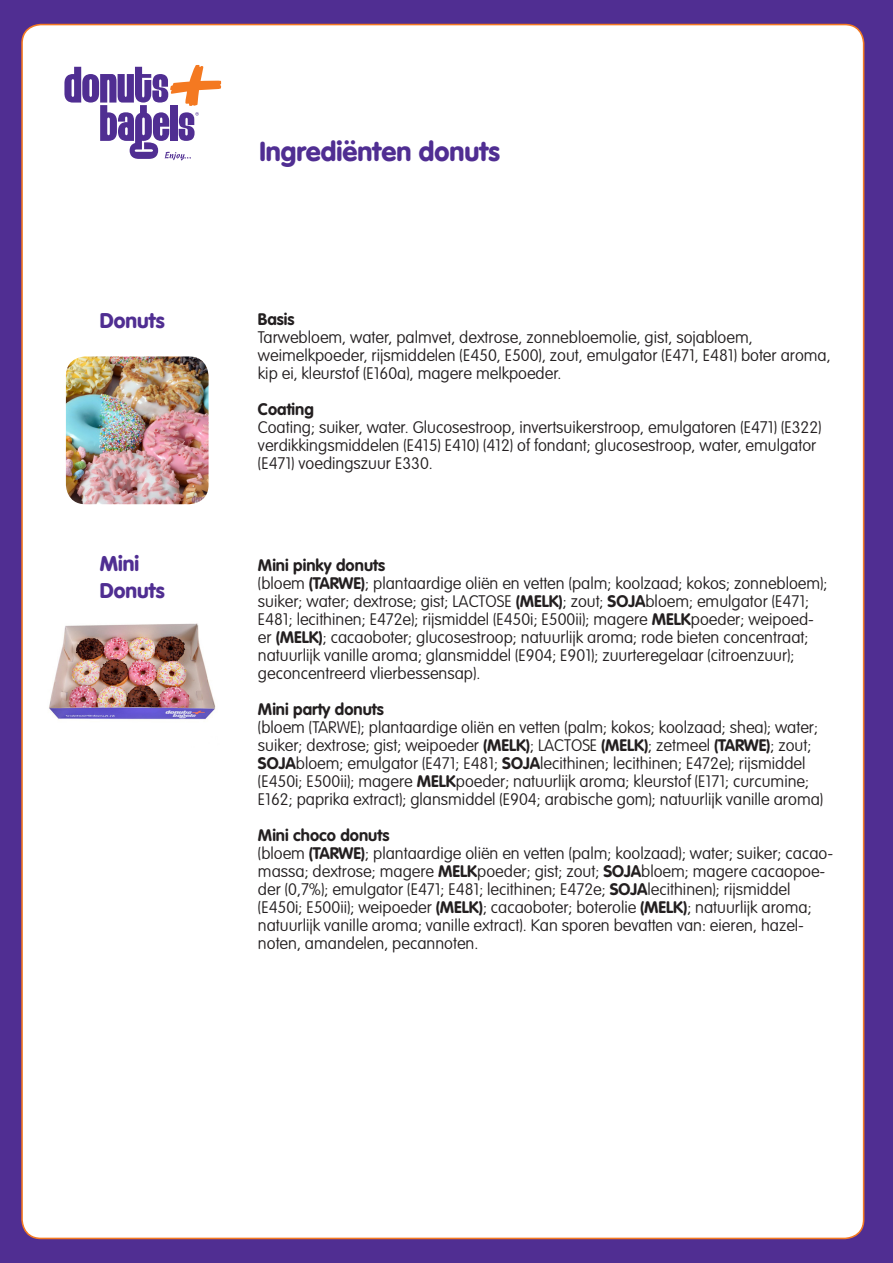
<style>
.page{position:relative;width:893px;height:1263px;background:#502e92}
.page>*{position:absolute;margin:0;border:0;box-sizing:border-box;transform-origin:0 0}
.t1{font:900 27px "VAG Rounded";color:#502e92}
.t2{font:900 21px "VAG Rounded";color:#502e92}
.t3{font:100 16.5px/18px "VAG Rounded";color:#231f20}
.t4{font:700 16.5px "VAG Rounded";color:#231f20}
.s1{font-weight:700}
</style>
<div class="page">
<div style="left:22px;top:25px;width:842px;height:1213px;background:#fff;border-radius:19px"></div>
<svg style="left:64px;top:65px;width:157px;height:95px"></svg>
<img style="left:66px;top:356px;width:143px;height:148px">
<img style="left:49px;top:623px;width:167px;height:97px">
<p class="t2" style="left:100px;top:308px;width:66px">Donuts</p>
<p class="t2" style="left:100px;top:551px;width:41px">Mini</p>
<p class="t2" style="left:100px;top:578px;width:66px">Donuts</p>
<p class="t1" style="left:259px;top:135px;width:242px">Ingrediënten donuts</p>
<p class="t4" style="left:258px;top:310px;width:38px">Basis</p>
<p class="t3" style="left:258px;top:329px;width:496px">Tarwebloem, water, palmvet, dextrose, zonnebloemolie, gist, sojabloem,</p>
<p class="t3" style="left:258px;top:347px;width:574px">weimelkpoeder, rijsmiddelen (E450, E500), zout, emulgator (E471, E481) boter aroma, kip ei, kleurstof (E160a), magere melkpoeder.</p>
<p class="t4" style="left:258px;top:400px;width:57px">Coating</p>
<p class="t3" style="left:258px;top:419px;width:565px">Coating; suiker, water. Glucosestroop, invertsuikerstroop, emulgatoren (E471) (E322) verdikkingsmiddelen (E415) E410) (412) of fondant; glucosestroop, water, emulgator (E471) voedingszuur E330.</p>
<p class="t4" style="left:258px;top:556px;width:129px">Mini pinky donuts</p>
<p class="t3" style="left:258px;top:575px;width:571px">(bloem <span class="s1">(TARWE)</span>; plantaardige oliën en vetten (palm; koolzaad; kokos; zonnebloem); suiker; water; dextrose; gist; LACTOSE <span class="s1">(MELK)</span>; zout; <span class="s1">SOJA</span>bloem; emulgator (E471; E481; lecithinen; E472e); rijsmiddel (E450i; E500ii); magere <span class="s1">MELK</span>poeder; weipoed&shy;er <span class="s1">(MELK)</span>; cacaoboter; glucosestroop; natuurlijk aroma; rode bieten concentraat; natuurlijk vanille‐aroma; glansmiddel (E904; E901); zuurteregelaar (citroenzuur);</p>
<p class="t3" style="left:258px;top:665px;width:224px">geconcentreerd vlierbessensap).</p>
<p class="t3" style="left:258px;top:701px;width:567px"><span class="s1">Mini party donuts<br></span>(bloem (TARWE); plantaardige oliën en vetten (palm; kokos; koolzaad; shea); water; suiker; dextrose; gist; weipoeder <span class="s1">(MELK)</span>; LACTOSE <span class="s1">(MELK)</span>; zetmeel <span class="s1">(TARWE)</span>; zout; <span class="s1">SOJA</span>bloem; emulgator (E471; E481; <span class="s1">SOJA</span>lecithinen; lecithinen; E472e); rijsmiddel (E450i; E500ii); magere <span class="s1">MELK</span>poeder; natuurlijk aroma; kleurstof (E171; curcumine; E162; paprika‐extract); glansmiddel (E904; arabische gom); natuurlijk vanille‐aroma)</p>
<p class="t4" style="left:258px;top:826px;width:133px">Mini choco donuts</p>
<p class="t3" style="left:258px;top:845px;width:577px">(bloem <span class="s1">(TARWE)</span>; plantaardige oliën en vetten (palm; koolzaad); water; suiker; cacao&shy;massa; dextrose; magere <span class="s1">MELK</span>poeder; gist; zout; <span class="s1">SOJA</span>bloem; magere cacaopoe-</p>
<p class="t3" style="left:258px;top:881px;width:555px">der (0,7%); emulgator (E471; E481; lecithinen; E472e; <span class="s1">SOJA</span>lecithinen); rijsmiddel (E450i; E500ii); weipoeder <span class="s1">(MELK)</span>; cacaoboter; boterolie <span class="s1">(MELK)</span>; natuurlijk aroma; natuurlijk vanille‐aroma; vanille extract). Kan sporen bevatten van: eieren, hazel&shy;noten, amandelen, pecannoten.</p>
</div>
